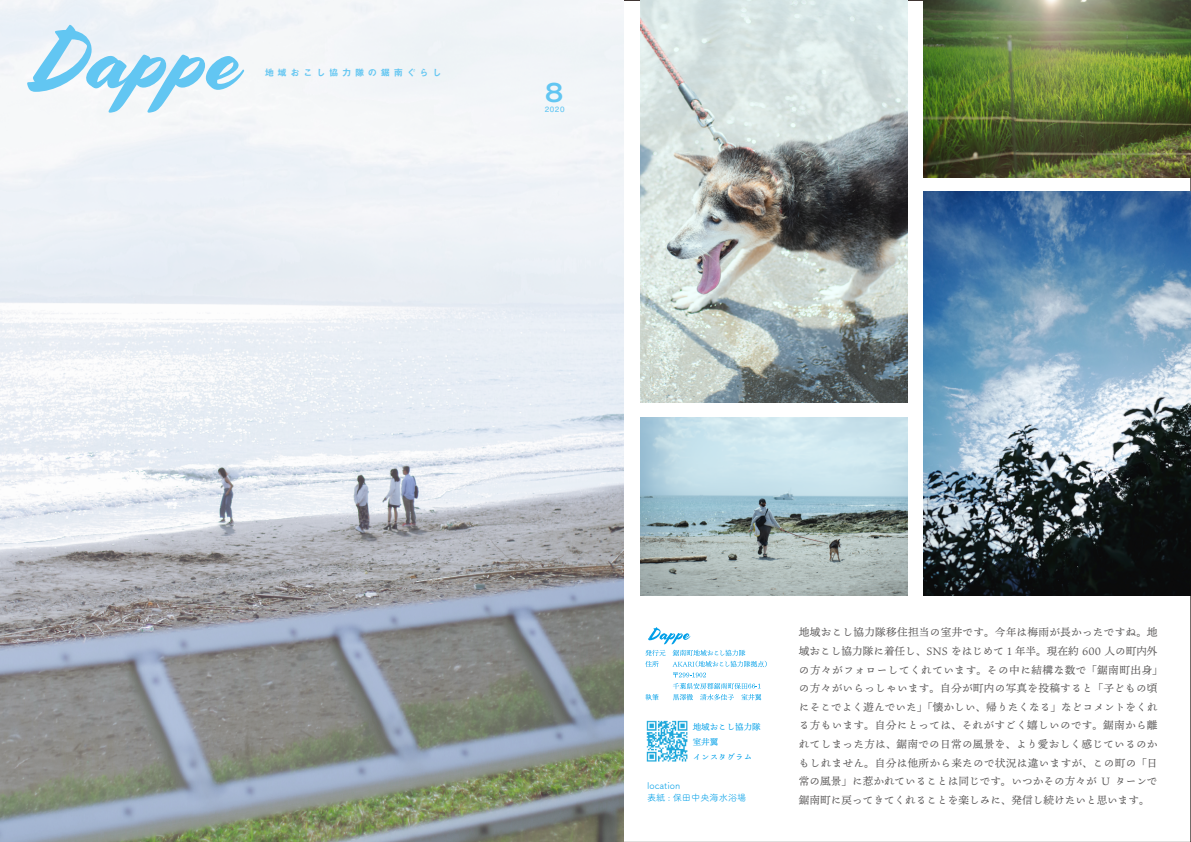
<style>
.page{position:relative;width:1191px;height:842px;background:#fff}
.page>*{position:absolute;margin:0;border:0;box-sizing:border-box;transform-origin:0 0}
.t1{font:26.1px "Midashi Go Pr 6 N MB31";color:#62c6f2}
.t2{font:10.6px/18.6px "Ten Mincho";letter-spacing:.025em;color:#595757}
.t3{font:9.2px/12.8px "Tsuku A Rd Gothic Std R";color:#009fe8}
.t4{font:9.2px "Midashi Go Pr 6 N MB31";letter-spacing:.4em;color:#62c6f2}
.t5{font:8.5px/14.9px "Ten Mincho";color:#009fe8}
.t6{font:700 7.3px "Futo Go B101 Pr 6 N";color:#62c6f2;scale:1.11 1}
</style>
<div class="page">
<img style="left:640px;top:417px;width:267px;height:178px">
<img style="left:640px;top:0;width:267px;height:402px">
<img style="left:0;top:0;width:623px;height:842px">
<img style="left:646px;top:720px;width:42px;height:42px">
<svg style="left:648px;top:627px;width:42px;height:17px"></svg>
<svg style="left:645px;top:650px;width:20px;height:17px"></svg>
<svg style="left:672px;top:650px;width:95px;height:27px"></svg>
<svg style="left:645px;top:694px;width:13px;height:6px"></svg>
<svg style="left:673px;top:683px;width:88px;height:17px"></svg>
<svg style="left:27px;top:24px;width:217px;height:89px"></svg>
<img style="left:923px;top:0;width:268px;height:178px">
<img style="left:923px;top:192px;width:268px;height:403px">
<p class="t4" style="left:265px;top:65px;width:178px">地域おこし協力隊の鋸南ぐらし</p>
<h1 class="t1" style="left:541px;top:71px;width:28px">８</h1>
<p class="t6" style="left:545px;top:104px;width:19px">2020</p>
<p class="t5" style="left:692px;top:720px;width:70px">地域おこし協力隊室井翼　<br>インスタグラム</p>
<p class="t3" style="left:647px;top:778px;width:101px">location<br>表紙 : 保田中央海水浴場</p>
<p class="t2" style="left:799px;top:623px;width:365px">地域おこし協力隊移住担当の室井です。今年は梅雨が長かったですね。地域おこし協力隊に着任し、SNS をはじめて１年半。現在約 600 人の町内外の方々がフォローしてくれています。その中に結構な数で「鋸南町出身」の方々がいらっしゃいます。自分が町内の写真を投稿すると「子どもの頃にそこでよく遊んでいた」「懐かしい、帰りたくなる」などコメントをくれる方もいます。自分にとっては、それがすごく嬉しいのです。鋸南から離れてしまった方は、鋸南での日常の風景を、より愛おしく感じているのかもしれません。自分は他所から来たので状況は違いますが、この町の「日常の風景」に惹かれていることは同じです。いつかその方々が U ターンで鋸南町に戻ってきてくれることを楽しみに、発信し続けたいと思います。</p>
</div>
